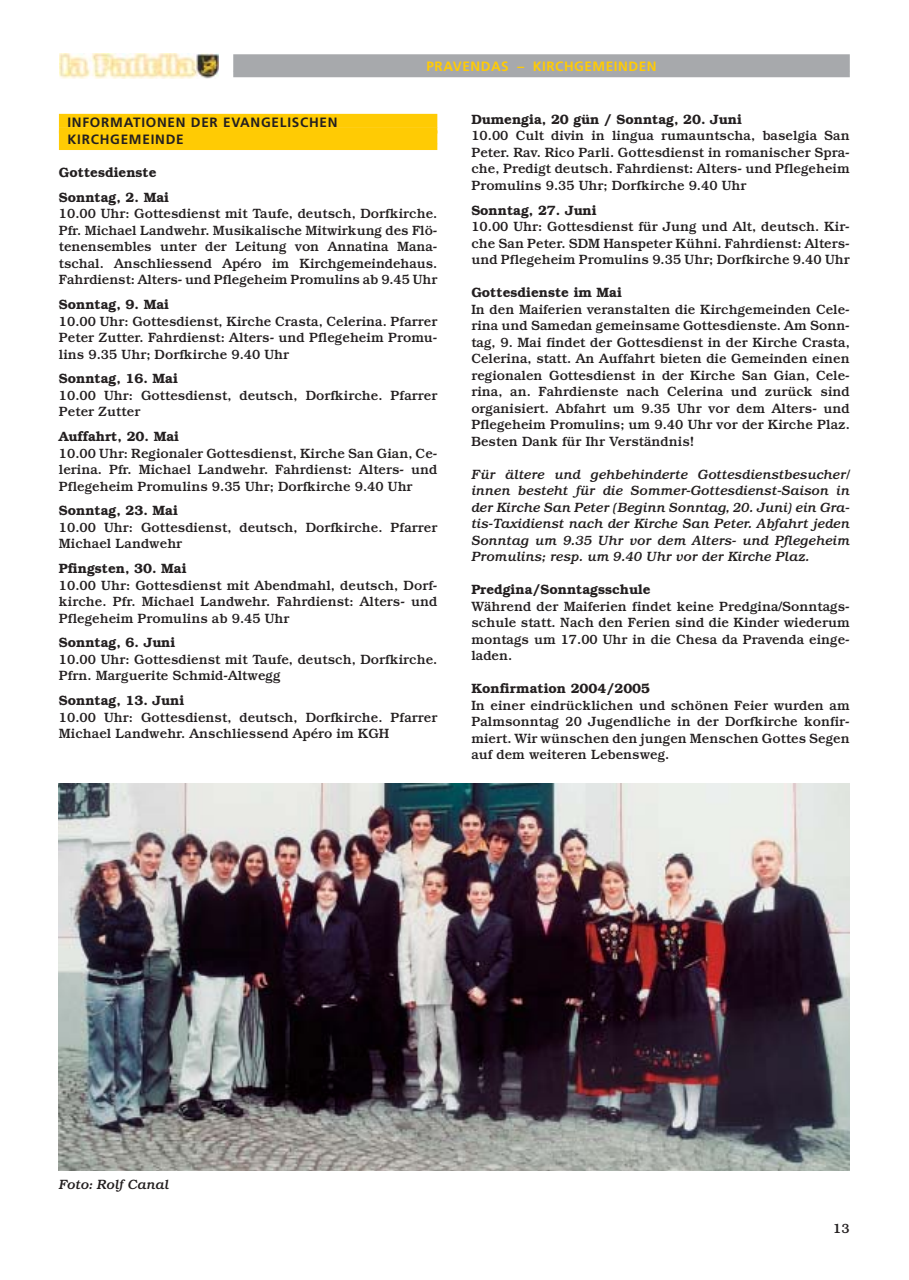
<style>
.page{position:relative;width:909px;height:1280px;background:#fff}
.page>*{position:absolute;margin:0;border:0;box-sizing:border-box;transform-origin:0 0}
.t1{font:500 13.5px/16.5px "Bookman";color:#231f20;text-align:justify}
.t2{font:italic 500 13.5px/16.5px "Bookman";color:#231f20;text-align:justify}
.t3{font:600 13.5px/24.8px "Bookman";color:#231f20}
.t4{font:700 13.5px/16.5px "Frutiger";letter-spacing:.055em;color:#231f20}
.t5{font:700 13.5px "Frutiger";letter-spacing:.04em;color:#ffcb04}
</style>
<div class="page">
<img style="left:59px;top:53px;width:159px;height:26px">
<div style="left:233px;top:54px;width:617px;height:17px;background:#a7a9ac"></div>
<div style="left:233px;top:71px;width:617px;height:6px;background:#a7a9ac"></div>
<div style="left:59px;top:114px;width:378px;height:14px;background:#ffcb04"></div>
<div style="left:59px;top:127px;width:378px;height:6px;background:#ffcb04"></div>
<div style="left:59px;top:130px;width:378px;height:14px;background:#ffcb04"></div>
<div style="left:59px;top:144px;width:378px;height:6px;background:#ffcb04"></div>
<img style="left:59px;top:783px;width:791px;height:387px">
<p class="t5" style="left:427px;top:61px;width:231px">PRAVENDAS – KIRCHGEMEINDEN</p>
<p class="t4" style="left:67px;top:115px;width:272px">INFORMATIONEN DER EVANGELISCHEN<br>KIRCHGEMEINDE</p>
<p class="t3" style="left:59px;top:161px;width:112px">Gottesdienste<br>Sonntag, 2. Mai</p>
<p class="t1" style="left:59px;top:207px;width:380px">10.00 Uhr: Gottesdienst mit Taufe, deutsch, Dorfkirche.<br>Pfr. Michael Landwehr. Musikalische Mitwirkung des Flö&shy;tenensembles unter der Leitung von Annatina Mana&shy;tschal. Anschliessend Apéro im Kirchgemeindehaus.<br>Fahrdienst: Alters- und Pflegeheim Promulins ab 9.45 Uhr</p>
<p class="t3" style="left:59px;top:293px;width:112px">Sonntag, 9. Mai</p>
<p class="t1" style="left:59px;top:314px;width:380px">10.00 Uhr: Gottesdienst, Kirche Crasta, Celerina. Pfarrer Peter Zutter. Fahrdienst: Alters- und Pflegeheim Promu&shy;lins 9.35 Uhr; Dorfkirche 9.40 Uhr</p>
<p class="t3" style="left:59px;top:367px;width:121px">Sonntag, 16. Mai</p>
<p class="t1" style="left:59px;top:388px;width:380px">10.00 Uhr: Gottesdienst, deutsch, Dorfkirche. Pfarrer<br>Peter Zutter</p>
<p class="t3" style="left:59px;top:425px;width:122px">Auffahrt, 20. Mai</p>
<p class="t1" style="left:59px;top:446px;width:380px">10.00 Uhr: Regionaler Gottesdienst, Kirche San Gian, Ce&shy;lerina. Pfr. Michael Landwehr. Fahrdienst: Alters- und Pflegeheim Promulins 9.35 Uhr; Dorfkirche 9.40 Uhr</p>
<p class="t3" style="left:59px;top:499px;width:121px">Sonntag, 23. Mai</p>
<p class="t1" style="left:59px;top:520px;width:380px">10.00 Uhr: Gottesdienst, deutsch, Dorfkirche. Pfarrer<br>Michael Landwehr</p>
<p class="t3" style="left:59px;top:557px;width:129px">Pfingsten, 30. Mai</p>
<p class="t1" style="left:59px;top:578px;width:380px">10.00 Uhr: Gottesdienst mit Abendmahl, deutsch, Dorf&shy;kirche. Pfr. Michael Landwehr. Fahrdienst: Alters- und Pflegeheim Promulins ab 9.45 Uhr</p>
<p class="t3" style="left:59px;top:631px;width:118px">Sonntag, 6. Juni</p>
<p class="t1" style="left:59px;top:652px;width:380px">10.00 Uhr: Gottesdienst mit Taufe, deutsch, Dorfkirche.<br>Pfrn. Marguerite Schmid-Altwegg</p>
<p class="t3" style="left:59px;top:689px;width:127px">Sonntag, 13. Juni</p>
<p class="t1" style="left:59px;top:710px;width:380px">10.00 Uhr: Gottesdienst, deutsch, Dorfkirche. Pfarrer<br>Michael Landwehr. Anschliessend Apéro im KGH</p>
<p class="t3" style="left:471px;top:108px;width:272px">Dumengia, 20 gün / Sonntag, 20. Juni</p>
<p class="t1" style="left:471px;top:129px;width:380px">10.00 Cult divin in lingua rumauntscha, baselgia San Peter. Rav. Rico Parli. Gottesdienst in romanischer Spra&shy;che, Predigt deutsch. Fahrdienst: Alters- und Pflegeheim Promulins 9.35 Uhr; Dorfkirche 9.40 Uhr</p>
<p class="t3" style="left:471px;top:199px;width:127px">Sonntag, 27. Juni</p>
<p class="t1" style="left:471px;top:219px;width:380px">10.00 Uhr: Gottesdienst für Jung und Alt, deutsch. Kir&shy;che San Peter. SDM Hanspeter Kühni. Fahrdienst: Alters&shy;und Pflegeheim Promulins 9.35 Uhr; Dorfkirche 9.40 Uhr</p>
<p class="t3" style="left:471px;top:281px;width:152px">Gottesdienste im Mai</p>
<p class="t1" style="left:471px;top:302px;width:380px">In den Maiferien veranstalten die Kirchgemeinden Cele&shy;rina und Samedan gemeinsame Gottesdienste. Am Sonn&shy;tag, 9. Mai findet der Gottesdienst in der Kirche Crasta, Celerina, statt. An Auffahrt bieten die Gemeinden einen regionalen Gottesdienst in der Kirche San Gian, Cele&shy;rina, an. Fahrdienste nach Celerina und zurück sind organisiert. Abfahrt um 9.35 Uhr vor dem Alters- und Pflegeheim Promulins; um 9.40 Uhr vor der Kirche Plaz.<br>Besten Dank für Ihr Verständnis!</p>
<p class="t2" style="left:471px;top:467px;width:380px">Für ältere und gehbehinderte Gottesdienstbesucher/ innen besteht für die Sommer-Gottesdienst-Saison in der Kirche San Peter (Beginn Sonntag, 20. Juni) ein Gra&shy;tis-Taxidienst nach der Kirche San Peter. Abfahrt jeden Sonntag um 9.35 Uhr vor dem Alters- und Pflegeheim Promulins; resp. um 9.40 Uhr vor der Kirche Plaz.</p>
<p class="t3" style="left:471px;top:578px;width:181px">Predgina/Sonntagsschule</p>
<p class="t1" style="left:471px;top:599px;width:380px">Während der Maiferien findet keine Predgina/Sonntags&shy;schule statt. Nach den Ferien sind die Kinder wiederum montags um 17.00 Uhr in die Chesa da Pravenda einge&shy;laden.</p>
<p class="t3" style="left:471px;top:677px;width:180px">Konfirmation 2004/2005</p>
<p class="t1" style="left:471px;top:698px;width:380px">In einer eindrücklichen und schönen Feier wurden am Palmsonntag 20 Jugendliche in der Dorfkirche konfir&shy;miert. Wir wünschen den jungen Menschen Gottes Segen auf dem weiteren Lebensweg.</p>
<p class="t2" style="left:59px;top:1177px;width:112px">Foto: Rolf Canal</p>
<p class="t1" style="left:833px;top:1221px;width:18px">13</p>
</div>
